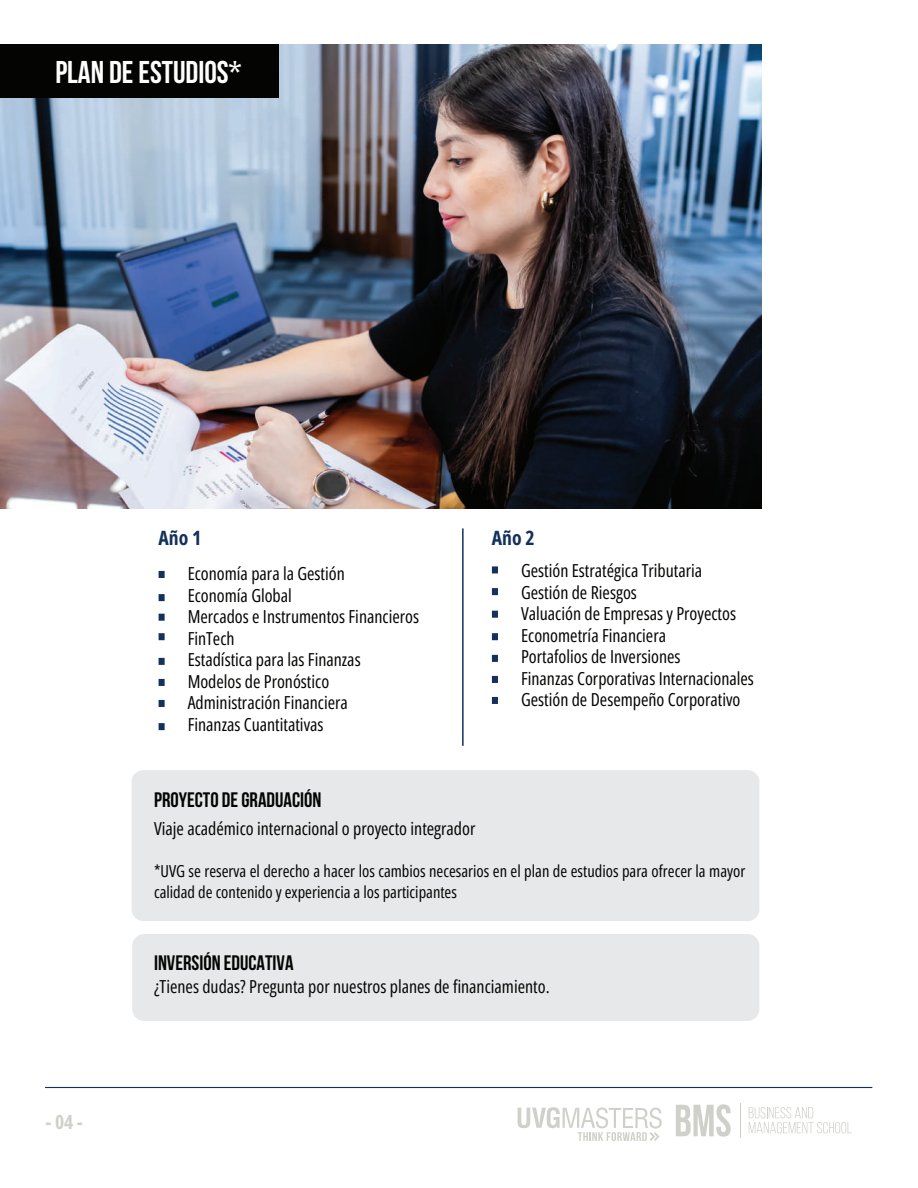
<style>
.page{position:relative;width:918px;height:1188px;background:#fff}
.page>*{position:absolute;margin:0;border:0;box-sizing:border-box;transform-origin:0 0}
.t1{font:700 31.5px "Bebas Neue";color:#fff}
.t2{font:700 21px "Bebas Neue";color:#040503}
.t3{font:700 19.8px "Open Sans Condensed";color:#13315b}
.t4{font:700 19.5px "Open Sans Condensed";color:#d0d0ca}
.t5{font:18px/21.6px "Open Sans Condensed";color:#040503}
.t6{font:16.5px/21px "Open Sans Condensed";color:#040503}
</style>
<div class="page">
<div style="left:132px;top:770px;width:627px;height:151px;background:#e6e8e9;border-radius:12px"></div>
<div style="left:132px;top:934px;width:627px;height:87px;background:#e6e8e9;border-radius:12px"></div>
<img style="left:0;top:45px;width:762px;height:463px">
<hr style="left:45px;top:1087px;width:827px;height:1px;background:#13315b">
<svg style="left:518px;top:1107px;width:144px;height:34px"></svg>
<div style="left:0;top:45px;width:279px;height:53px;background:#040503"></div>
<hr style="left:462px;top:528px;width:2px;height:218px;background:#13315b">
<div style="left:159px;top:571px;width:6px;height:7px;background:#13315b"></div>
<div style="left:159px;top:594px;width:6px;height:7px;background:#13315b"></div>
<div style="left:159px;top:614px;width:6px;height:7px;background:#13315b"></div>
<div style="left:159px;top:633px;width:6px;height:7px;background:#13315b"></div>
<div style="left:159px;top:658px;width:6px;height:7px;background:#13315b"></div>
<div style="left:159px;top:679px;width:6px;height:7px;background:#13315b"></div>
<div style="left:159px;top:700px;width:6px;height:7px;background:#13315b"></div>
<div style="left:159px;top:723px;width:6px;height:7px;background:#13315b"></div>
<div style="left:492px;top:566px;width:6px;height:7px;background:#13315b"></div>
<div style="left:492px;top:588px;width:6px;height:7px;background:#13315b"></div>
<div style="left:492px;top:611px;width:6px;height:7px;background:#13315b"></div>
<div style="left:492px;top:633px;width:6px;height:7px;background:#13315b"></div>
<div style="left:492px;top:655px;width:6px;height:7px;background:#13315b"></div>
<div style="left:492px;top:676px;width:6px;height:7px;background:#13315b"></div>
<div style="left:492px;top:697px;width:6px;height:7px;background:#13315b"></div>
<svg style="left:676px;top:1104px;width:55px;height:33px"></svg>
<hr style="left:740px;top:1103px;width:1px;height:35px;background:#d0d0ca">
<svg style="left:749px;top:1107px;width:103px;height:26px"></svg>
<h1 class="t1" style="left:55px;top:54px;width:187px">PLAN DE ESTUDIOS*</h1>
<p class="t3" style="left:159px;top:524px;width:44px">Año 1</p>
<p class="t5" style="left:188px;top:562px;width:233px">Economía para la Gestión<br>Economía Global<br>Mercados e Instrumentos Financieros<br>FinTech<br>Estadística para las Finanzas<br>Modelos de Pronóstico<br>Administración Financiera<br>Finanzas Cuantitativas</p>
<p class="t3" style="left:492px;top:524px;width:44px">Año 2</p>
<p class="t5" style="left:521px;top:559px;width:234px">Gestión Estratégica Tributaria<br>Gestión de Riesgos<br>Valuación de Empresas y Proyectos<br>Econometría Financiera<br>Portafolios de Inversiones<br>Finanzas Corporativas Internacionales<br>Gestión de Desempeño Corporativo</p>
<p class="t2" style="left:154px;top:789px;width:169px">PROYECTO DE GRADUACIÓN</p>
<p class="t5" style="left:154px;top:817px;width:323px">Viaje académico internacional o proyecto integrador</p>
<p class="t6" style="left:154px;top:860px;width:593px">*UVG se reserva el derecho a hacer los cambios necesarios en el plan de estudios para ofrecer la mayor calidad de contenido y experiencia a los participantes</p>
<p class="t4" style="left:46px;top:1107px;width:39px">- 04 -</p>
<p class="t2" style="left:154px;top:952px;width:141px">INVERSIÓN EDUCATIVA</p>
<p class="t5" style="left:154px;top:975px;width:397px">¿Tienes dudas? Pregunta por nuestros planes de financiamiento.</p>
</div>
